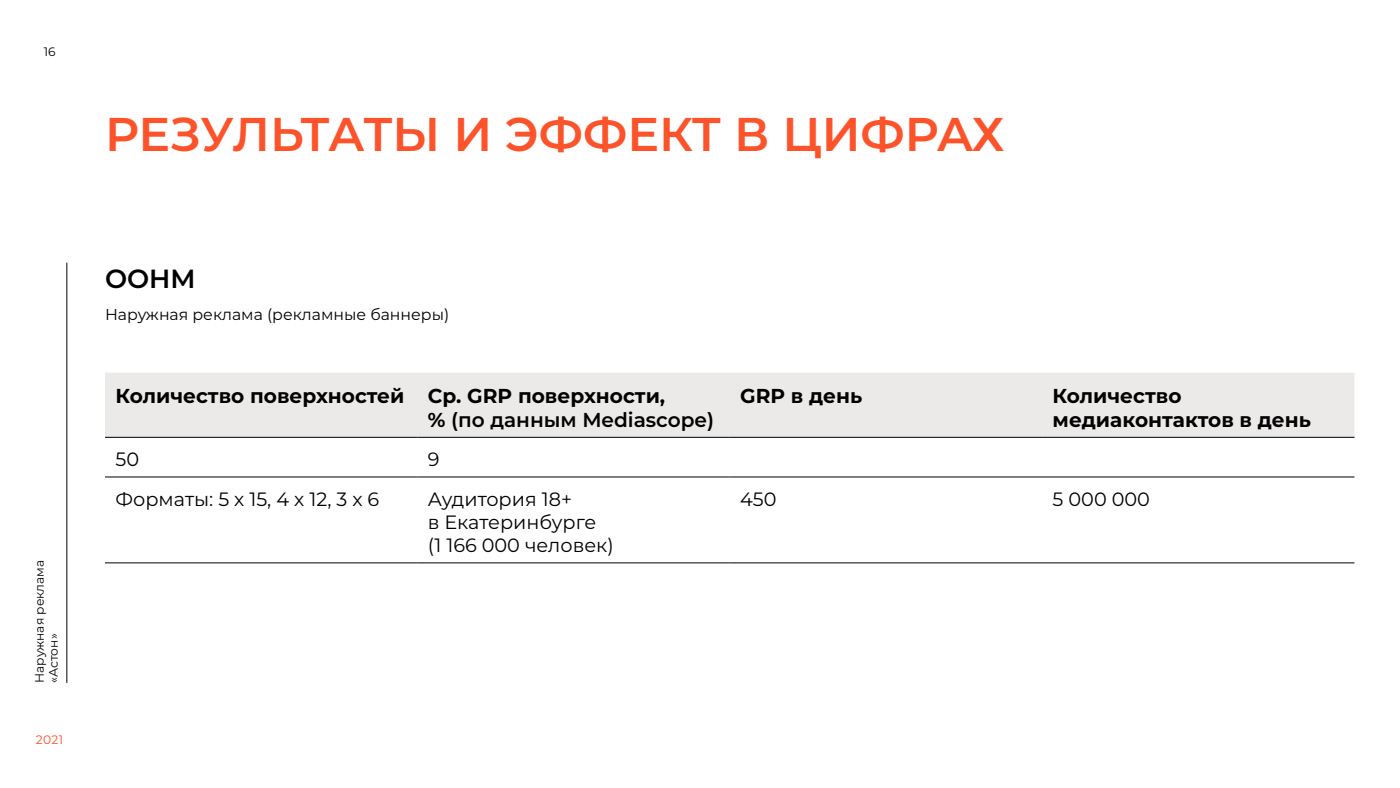
<style>
.page{position:relative;width:1400px;height:788px;background:#fff}
.page>*{position:absolute;margin:0;border:0;box-sizing:border-box;transform-origin:0 0}
.t1{font:600 47.25px "Montserrat";color:#fc532b}
.t2{font:600 26.25px "Montserrat";color:#000}
.t3{font:700 20.12px/24.2px "Montserrat";color:#000}
.t4{font:19.25px/23.1px "Montserrat";color:#000}
.t5{font:15.75px "Montserrat";color:#000}
.t6{font:12.25px/14px "Montserrat";color:#000}
.t7{font:12.25px "Montserrat";color:#fc532b}
.s1{font-weight:600}
</style>
<div class="page">
<hr style="left:66px;top:262px;width:1px;height:420px;background:#000">
<div style="left:105px;top:373px;width:1249px;height:64px;background:#ece9e9"></div>
<hr style="left:105px;top:437px;width:312px;height:1px;background:#000">
<hr style="left:417px;top:437px;width:313px;height:1px;background:#000">
<hr style="left:730px;top:437px;width:312px;height:1px;background:#000">
<hr style="left:1042px;top:437px;width:312px;height:1px;background:#000">
<hr style="left:105px;top:476px;width:312px;height:1px;background:#000">
<hr style="left:417px;top:476px;width:313px;height:1px;background:#000">
<hr style="left:730px;top:476px;width:312px;height:1px;background:#000">
<hr style="left:1042px;top:476px;width:312px;height:1px;background:#000">
<hr style="left:105px;top:562px;width:312px;height:1px;background:#000">
<hr style="left:417px;top:562px;width:313px;height:1px;background:#000">
<hr style="left:730px;top:562px;width:312px;height:1px;background:#000">
<hr style="left:1042px;top:562px;width:312px;height:1px;background:#000">
<p class="t6" style="left:44px;top:44px;width:13px">16</p>
<h1 class="t1" style="left:105px;top:100px;width:901px">РЕЗУЛЬТАТЫ И ЭФФЕКТ В ЦИФРАХ</h1>
<p class="t6" style="left:32px;top:682px;width:124px;rotate:-90deg">Наружная реклама «Астон»</p>
<p class="t7" style="left:36px;top:731px;width:29px">2021</p>
<h2 class="t2" style="left:105px;top:260px;width:92px">OOHM</h2>
<p class="t5" style="left:105px;top:304px;width:346px">Наружная реклама (рекламные баннеры)</p>
<p class="t3" style="left:428px;top:382px;width:288px;text-indent:-312px">Количество поверхностей Ср. GRP поверхности,<br>% <span class="s1">(по данным Mediascope)</span></p>
<p class="t3" style="left:740px;top:382px;width:124px">GRP в день</p>
<p class="t3" style="left:1053px;top:382px;width:260px">Количество медиаконтактов в день</p>
<p class="t4" style="left:116px;top:447px;width:25px">50</p>
<p class="t4" style="left:428px;top:447px;width:13px">9</p>
<p class="t4" style="left:116px;top:487px;width:265px">Форматы: 5 х 15, 4 х 12, 3 х 6</p>
<p class="t4" style="left:428px;top:487px;width:187px">Аудитория 18+<br>в Екатеринбурге (1 166 000 человек)</p>
<p class="t4" style="left:740px;top:487px;width:38px">450</p>
<p class="t4" style="left:1053px;top:487px;width:99px">5 000 000</p>
</div>
